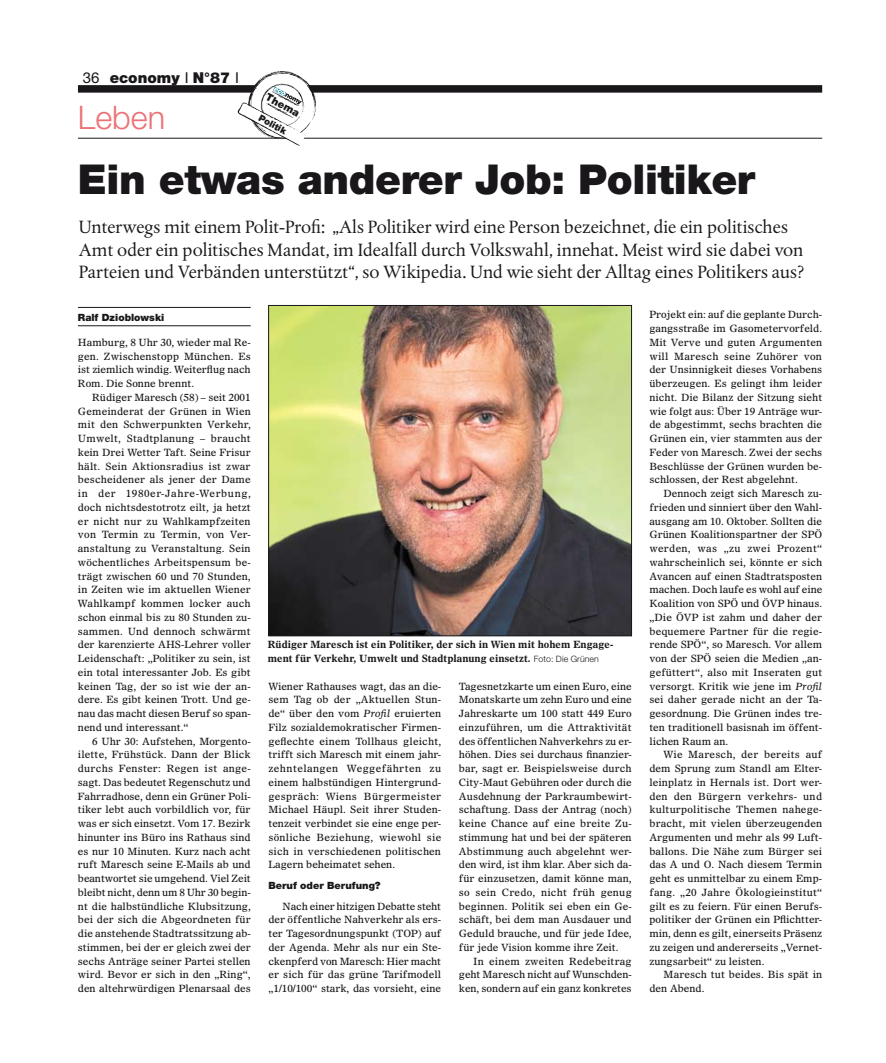
<style>
.page{position:relative;width:886px;height:1063px;background:#fff}
.page>*{position:absolute;margin:0;border:0;box-sizing:border-box;transform-origin:0 0}
.t1{font:900 41.25px "Helvetica Neue LT";letter-spacing:-.01em;color:#1a171b}
.t2{font:300 32.5px "Helvetica Neue LT";color:#eb7276}
.t3{font:18.75px/22.5px "DTL Albertina ST";color:#1a171b}
.t4{font:900 15px "Helvetica Neue LT";color:#1a171b}
.t5{font:900 10.38px "Helvetica Neue LT";color:#1a171b}
.t6{font:10px/13.8px "Olympian LT";color:#1a171b;text-align:justify}
.t7{font:700 10px/13.8px "Olympian LT";color:#1a171b}
.t8{font:900 10px "Helvetica Neue LT";color:#1a171b}
.t9{font:900 9.25px "Helvetica Neue LT";color:#1a171b}
.s1{font-weight:400}
.s2{font-style:italic}
.s3{font-family:"Helvetica Neue LT";font-weight:300;font-size:8.75px}
</style>
<div class="page">
<div style="left:78px;top:85px;width:744px;height:8px;background:#1a171b"></div>
<hr style="left:78px;top:138px;width:744px;height:1px;background:#1a171b">
<svg style="left:238px;top:71px;width:82px;height:75px"></svg>
<hr style="left:78px;top:307px;width:173px;height:1px;background:#1a171b">
<hr style="left:78px;top:325px;width:173px;height:1px;background:#1a171b">
<img style="left:270px;top:307px;width:360px;height:327px">
<div style="left:268px;top:305px;width:364px;height:331px;border:1px solid #1a171b"></div>
<h3 class="t4" style="left:83px;top:68px;width:158px"><span class="s1">36</span> economy <span class="s1">I</span> N°87 <span class="s1">I</span></h3>
<h2 class="t2" style="left:78px;top:98px;width:89px">Leben</h2>
<p class="t5" style="left:269px;top:91px;width:38px;rotate:28deg">Thema</p>
<p class="t9" style="left:262px;top:112px;width:32px;rotate:28deg">Politik</p>
<h1 class="t1" style="left:78px;top:155px;width:679px">Ein etwas anderer Job: Politiker</h1>
<p class="t3" style="left:79px;top:216px;width:727px">Unterwegs mit einem Polit-Profi: „Als Politiker wird eine Person bezeichnet, die ein politisches<br>Amt oder ein politisches Mandat, im Idealfall durch Volkswahl, innehat. Meist wird sie dabei von<br>Parteien und Verbänden unterstützt“, so Wikipedia. Und wie sieht der Alltag eines Politikers aus?</p>
<p class="t8" style="left:78px;top:311px;width:88px">Ralf Dzioblowski</p>
<p class="t6" style="left:78px;top:335px;width:174px">Hamburg, 8 Uhr 30, wieder mal Re&shy;gen. Zwischenstopp München. Es ist ziemlich windig. Weiterflug nach Rom. Die Sonne brennt.</p>
<p class="t6" style="left:78px;top:390px;width:174px;text-indent:14px">Rüdiger Maresch (58) – seit 2001<br>Gemeinderat der Grünen in Wien mit den Schwerpunkten Verkehr, Umwelt, Stadtplanung – braucht kein Drei Wetter Taft. Seine Frisur hält. Sein Aktionsradius ist zwar bescheidener als jener der Dame in der 1980er-Jahre-Werbung, doch nichtsdestotrotz eilt, ja hetzt er nicht nur zu Wahlkampfzeiten von Termin zu Termin, von Ver&shy;anstaltung zu Veranstaltung. Sein wöchentliches Arbeitspensum be&shy;trägt zwischen 60 und 70 Stunden, in Zeiten wie im aktuellen Wiener Wahlkampf kommen locker auch schon einmal bis zu 80 Stunden zu&shy;sammen. Und dennoch schwärmt der karenzierte AHS-Lehrer voller Leidenschaft: „Politiker zu sein, ist ein total interessanter Job. Es gibt keinen Tag, der so ist wie der an&shy;dere. Es gibt keinen Trott. Und ge&shy;nau das macht diesen Beruf so span&shy;nend und interessant.“</p>
<p class="t6" style="left:78px;top:734px;width:174px;text-indent:14px">6 Uhr 30: Aufstehen, Morgento&shy;ilette, Frühstück. Dann der Blick durchs Fenster: Regen ist ange&shy;sagt. Das bedeutet Regenschutz und Fahrradhose, denn ein Grüner Poli&shy;tiker lebt auch vorbildlich vor, für was er sich einsetzt. Vom 17. Bezirk hinunter ins Büro ins Rathaus sind es nur 10 Minuten. Kurz nach acht ruft Maresch seine E-Mails ab und beantwortet sie umgehend. Viel Zeit bleibt nicht, denn um 8 Uhr 30 begin&shy;nt die halbstündliche Klubsitzung, bei der sich die Abgeordneten für die anstehende Stadtratssitzung ab&shy;stimmen, bei der er gleich zwei der sechs Anträge seiner Partei stellen wird. Bevor er sich in den „Ring“, den altehrwürdigen Plenarsaal des</p>
<p class="t6" style="left:649px;top:308px;width:174px">Projekt ein: auf die geplante Durch&shy;gangsstraße im Gasometervorfeld.<br>Mit Verve und guten Argumenten will Maresch seine Zuhörer von der Unsinnigkeit dieses Vorhabens überzeugen. Es gelingt ihm leider nicht. Die Bilanz der Sitzung sieht wie folgt aus: Über 19 Anträge wur&shy;de abgestimmt, sechs brachten die Grünen ein, vier stammten aus der Feder von Maresch. Zwei der sechs Beschlüsse der Grünen wurden be&shy;schlossen, der Rest abgelehnt.</p>
<p class="t6" style="left:649px;top:486px;width:174px;text-indent:14px">Dennoch zeigt sich Maresch zu&shy;frieden und sinniert über den Wahl&shy;ausgang am 10. Oktober. Sollten die Grünen Koalitionspartner der SPÖ werden, was „zu zwei Prozent“ wahrscheinlich sei, könnte er sich Avancen auf einen Stadtratsposten machen. Doch laufe es wohl auf eine Koalition von SPÖ und ÖVP hinaus. „Die ÖVP ist zahm und daher der bequemere Partner für die regie&shy;rende SPÖ“, so Maresch. Vor allem von der SPÖ seien die Medien „an&shy;gefüttert“, also mit Inseraten gut versorgt. Kritik wie jene im <span class="s2">Profil </span>sei daher gerade nicht an der Ta&shy;gesordnung. Die Grünen indes tre&shy;ten traditionell basisnah im öffent&shy;lichen Raum an.</p>
<p class="t6" style="left:649px;top:748px;width:174px;text-indent:14px">Wie Maresch, der bereits auf dem Sprung zum Standl am Elter&shy;leinplatz in Hernals ist. Dort wer&shy;den den Bürgern verkehrs- und kulturpolitische Themen nahege&shy;bracht, mit vielen überzeugenden Argumenten und mehr als 99 Luft&shy;ballons. Die Nähe zum Bürger sei das A und O. Nach diesem Termin geht es unmittelbar zu einem Emp&shy;fang. „20 Jahre Ökologieinstitut“ gilt es zu feiern. Für einen Berufs&shy;politiker der Grünen ein Pflichtter&shy;min, denn es gilt, einerseits Präsenz zu zeigen und andererseits „Vernet&shy;zungsarbeit“ zu leisten.</p>
<p class="t6" style="left:649px;top:968px;width:174px;text-indent:14px">Maresch tut beides. Bis spät in den Abend.</p>
<p class="t7" style="left:268px;top:638px;width:347px">Rüdiger Maresch ist ein Politiker, der sich in Wien mit hohem Engage&shy;ment für Verkehr, Umwelt und Stadtplanung einsetzt. <span class="s3">Foto: Die Grünen</span></p>
<p class="t6" style="left:268px;top:679px;width:174px">Wiener Rathauses wagt, das an die&shy;sem Tag ob der „Aktuellen Stun&shy;de“ über den vom <span class="s2">Profil</span> eruierten Filz sozialdemokratischer Firmen&shy;geflechte einem Tollhaus gleicht, trifft sich Maresch mit einem jahr&shy;zehntelangen Weggefährten zu einem halbstündigen Hintergrund&shy;gespräch: Wiens Bürgermeister Michael Häupl. Seit ihrer Studen&shy;tenzeit verbindet sie eine enge per&shy;sönliche Beziehung, wiewohl sie sich in verschiedenen politischen Lagern beheimatet sehen.</p>
<p class="t8" style="left:268px;top:879px;width:114px">Beruf oder Berufung?</p>
<p class="t6" style="left:268px;top:899px;width:174px;text-indent:14px">Nach einer hitzigen Debatte steht der öffentliche Nahverkehr als ers&shy;ter Tagesordnungspunkt (TOP) auf der Agenda. Mehr als nur ein Ste&shy;ckenpferd von Maresch: Hier macht er sich für das grüne Tarifmodell „1/10/100“ stark, das vorsieht, eine</p>
<p class="t6" style="left:459px;top:679px;width:174px">Tagesnetzkarte um einen Euro, eine Monatskarte um zehn Euro und eine Jahreskarte um 100 statt 449 Euro einzuführen, um die Attraktivität des öffentlichen Nahverkehrs zu er&shy;höhen. Dies sei durchaus finanzier&shy;bar, sagt er. Beispielsweise durch City-Maut Gebühren oder durch die Ausdehnung der Parkraumbewirt&shy;schaftung. Dass der Antrag (noch) keine Chance auf eine breite Zu&shy;stimmung hat und bei der späteren Abstimmung auch abgelehnt wer&shy;den wird, ist ihm klar. Aber sich da&shy;für einzusetzen, damit könne man, so sein Credo, nicht früh genug beginnen. Politik sei eben ein Ge&shy;schäft, bei dem man Ausdauer und Geduld brauche, und für jede Idee, für jede Vision komme ihre Zeit.</p>
<p class="t6" style="left:459px;top:954px;width:174px;text-indent:14px">In einem zweiten Redebeitrag geht Maresch nicht auf Wunschden&shy;ken, sondern auf ein ganz konkretes</p>
</div>
